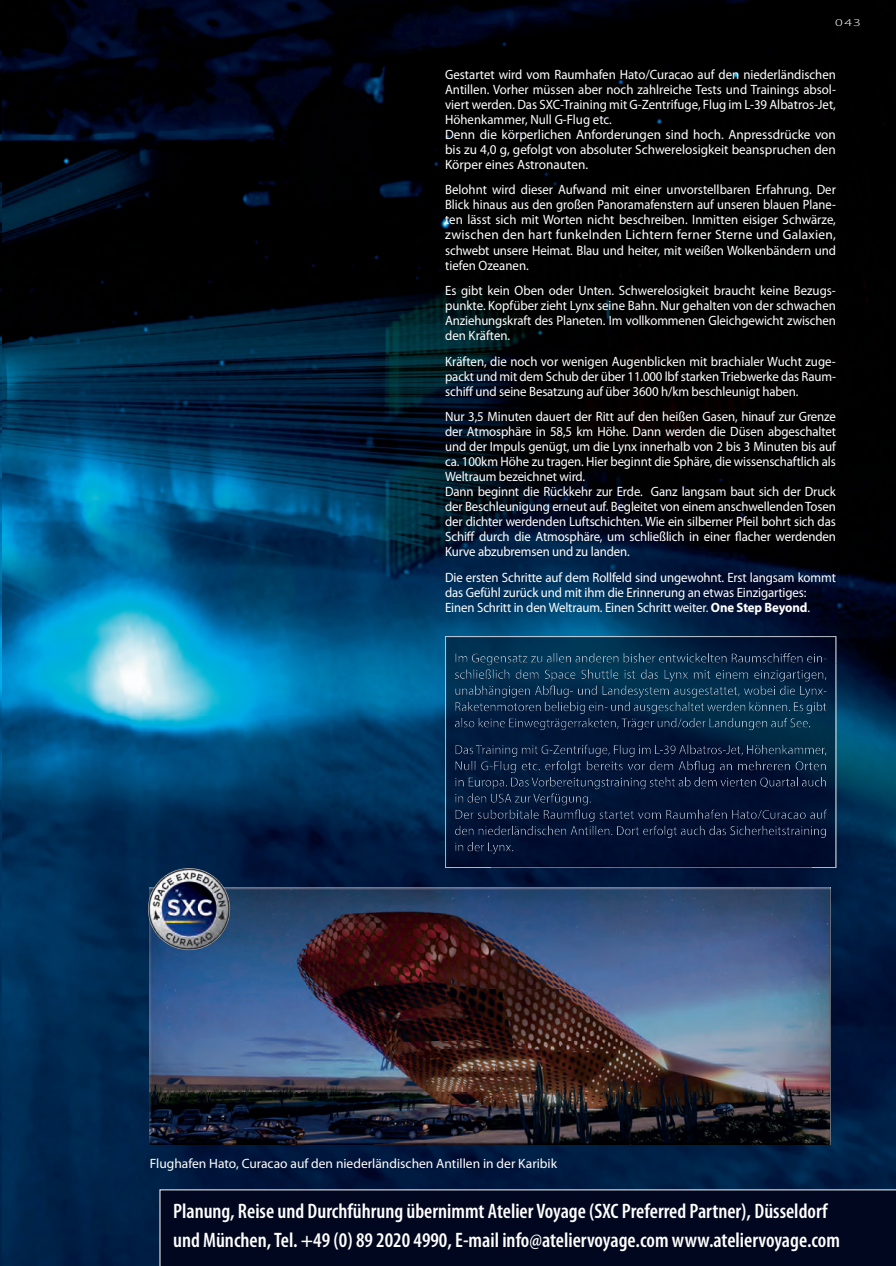
<style>
.page{position:relative;width:896px;height:1266px;background:#fff}
.page>*{position:absolute;margin:0;border:0;box-sizing:border-box;transform-origin:0 0}
.t1{font:600 condensed 21px/28.5px "Myriad Pro";color:#fff}
.t2{font:13.5px/15px "Myriad Pro";letter-spacing:-.01em;color:#fff;scale:.95 1}
.t3{font:13.5px "Myriad Pro";letter-spacing:-.01em;color:#fff}
.t4{font:300 10.5px "Myriad Pro";color:#fff;scale:1.5 1}
.s1{font-weight:700}
</style>
<div class="page">
<img style="left:1px;top:0;width:703px;height:346px">
<img style="left:704px;top:0;width:191px;height:663px">
<img style="left:1px;top:346px;width:330px;height:581px">
<img style="left:331px;top:346px;width:374px;height:317px">
<img style="left:331px;top:663px;width:160px;height:224px">
<img style="left:811px;top:663px;width:84px;height:526px">
<img style="left:491px;top:867px;width:320px;height:20px">
<img style="left:1px;top:927px;width:170px;height:338px">
<img style="left:171px;top:1143px;width:640px;height:46px">
<img style="left:0;top:2px;width:1px;height:1261px">
<div style="left:159px;top:1189px;width:736px;height:76px;background:#00071e"></div>
<img style="left:201px;top:1143px;width:629px;height:1px">
<img style="left:150px;top:887px;width:680px;height:256px">
<img style="left:148px;top:868px;width:82px;height:82px;border-radius:41px">
<img style="left:445px;top:636px;width:390px;height:231px">
<p class="t4" style="left:835px;top:16px;width:19px">043</p>
<p class="t2" style="left:445px;top:67px;width:413px">Gestartet wird vom Raumhafen Hato/Curacao auf den niederländischen Antillen. Vorher müssen aber noch zahlreiche Tests und Trainings absol&shy;viert werden. Das SXC-Training mit G-Zentrifuge, Flug im L-39 Albatros-Jet, Höhenkammer, Null G-Flug etc.<br>Denn die körperlichen Anforderungen sind hoch. Anpressdrücke von bis zu 4,0 g, gefolgt von absoluter Schwerelosigkeit beanspruchen den Körper eines Astronauten.</p>
<p class="t2" style="left:445px;top:182px;width:413px;text-align:justify">Belohnt wird dieser Aufwand mit einer unvorstellbaren Erfahrung. Der Blick hinaus aus den großen Panoramafenstern auf unseren blauen Plane&shy;ten lässt sich mit Worten nicht beschreiben. Inmitten eisiger Schwärze, zwischen den hart funkelnden Lichtern ferner Sterne und Galaxien, schwebt unsere Heimat. Blau und heiter, mit weißen Wolkenbändern und tiefen Ozeanen.</p>
<p class="t2" style="left:445px;top:283px;width:413px;text-align:justify">Es gibt kein Oben oder Unten. Schwerelosigkeit braucht keine Bezugs&shy;punkte. Kopfüber zieht Lynx seine Bahn. Nur gehalten von der schwachen Anziehungskraft des Planeten. Im vollkommenen Gleichgewicht zwischen den Kräften.</p>
<p class="t2" style="left:445px;top:353px;width:413px;text-align:justify">Kräften, die noch vor wenigen Augenblicken mit brachialer Wucht zuge&shy;packt und mit dem Schub der über 11.000 lbf starken Triebwerke das Raum&shy;schiff und seine Besatzung auf über 3600 h/km beschleunigt haben.</p>
<p class="t2" style="left:445px;top:409px;width:413px">Nur 3,5 Minuten dauert der Ritt auf den heißen Gasen, hinauf zur Grenze der Atmosphäre in 58,5 km Höhe. Dann werden die Düsen abgeschaltet und der Impuls genügt, um die Lynx innerhalb von 2 bis 3 Minuten bis auf ca. 100km Höhe zu tragen. Hier beginnt die Sphäre, die wissenschaftlich als Weltraum bezeichnet wird.<br>Dann beginnt die Rückkehr zur Erde. Ganz langsam baut sich der Druck der Beschleunigung erneut auf. Begleitet von einem anschwellenden Tosen der dichter werdenden Luftschichten. Wie ein silberner Pfeil bohrt sich das Schiff durch die Atmosphäre, um schließlich in einer flacher werdenden Kurve abzubremsen und zu landen.</p>
<p class="t2" style="left:445px;top:569px;width:413px">Die ersten Schritte auf dem Rollfeld sind ungewohnt. Erst langsam kommt das Gefühl zurück und mit ihm die Erinnerung an etwas Einzigartiges:<br>Einen Schritt in den Weltraum. Einen Schritt weiter. <span class="s1">One Step Beyond</span>.</p>
<p class="t3" style="left:150px;top:1155px;width:409px">Flughafen Hato, Curacao auf den niederländischen Antillen in der Karibik</p>
<h1 class="t1" style="left:173px;top:1196px;width:668px">Planung, Reise und Durchführung übernimmt Atelier Voyage (SXC Preferred Partner), Düsseldorf und München, Tel. +49 (0) 89 2020 4990, E-mail info@ateliervoyage.com www.ateliervoyage.com</h1>
</div>
